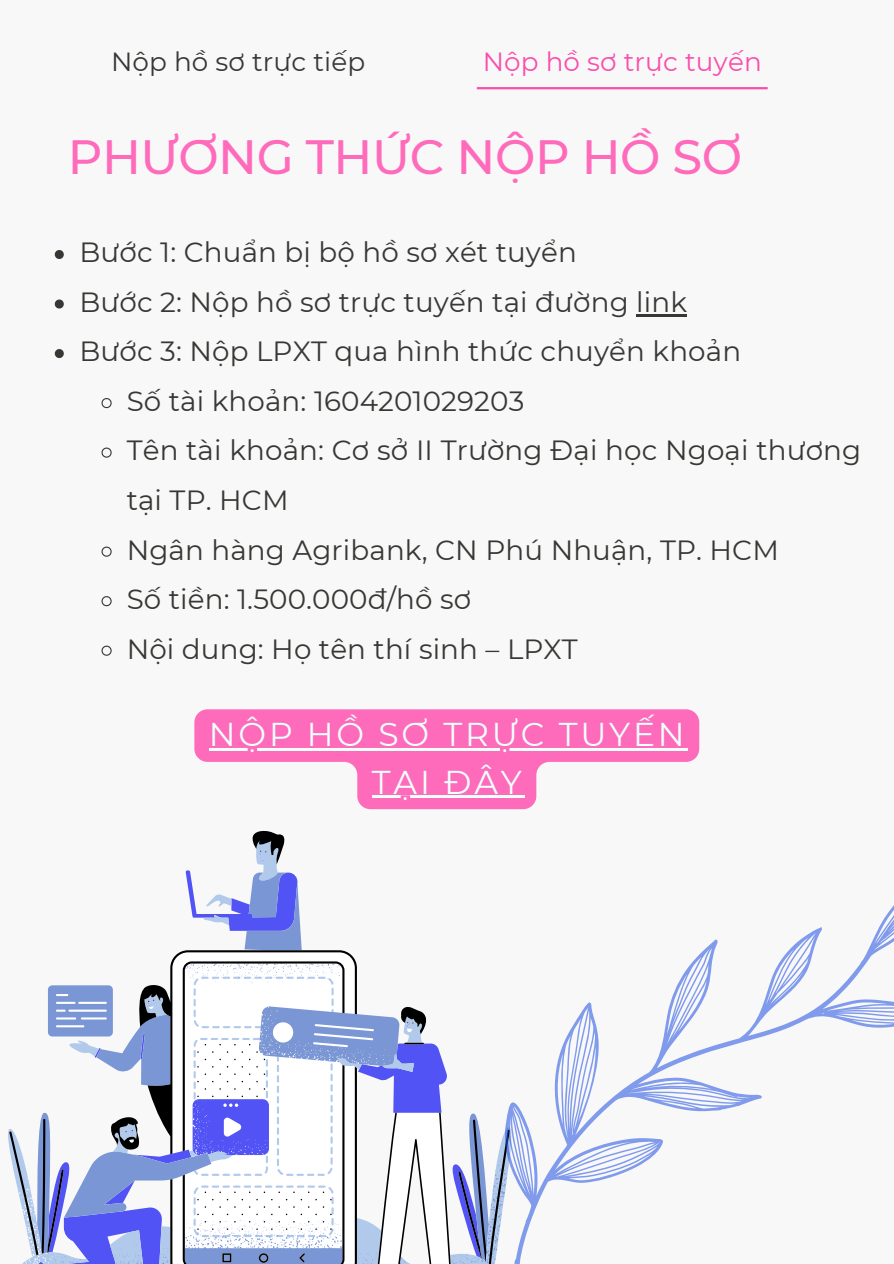
<style>
.page{position:relative;width:894px;height:1264px;background:#fff}
.page>*{position:absolute;margin:0;border:0;box-sizing:border-box;transform-origin:0 0}
.t1{font:500 48px "Montserrat";letter-spacing:-.01em;color:#ff6bbb}
.t2{font:33px/47.2px "Montserrat";letter-spacing:.085em;color:#eff;text-align:center}
.t3{font:27.75px "Montserrat";letter-spacing:.005em;color:#373734}
.t4{font:26.25px "Montserrat";letter-spacing:.005em;color:#fa4eab}
.t5{font:26.25px "Montserrat";letter-spacing:.005em;color:#373734}
</style>
<div class="page">
<div style="left:0;top:0;width:893px;height:1263px;background:#f8f8f9"></div>
<svg style="left:8px;top:830px;width:411px;height:433px"></svg>
<hr style="left:476px;top:87px;width:291px;height:2px;background:#fa4eab">
<svg style="left:55px;top:250px;width:9px;height:9px"></svg>
<svg style="left:55px;top:299px;width:9px;height:9px"></svg>
<hr style="left:636px;top:314px;width:51px;height:2px;background:#373734">
<svg style="left:55px;top:349px;width:9px;height:9px"></svg>
<svg style="left:101px;top:398px;width:11px;height:11px"></svg>
<svg style="left:101px;top:447px;width:11px;height:11px"></svg>
<svg style="left:101px;top:546px;width:11px;height:11px"></svg>
<svg style="left:101px;top:596px;width:11px;height:11px"></svg>
<svg style="left:101px;top:645px;width:11px;height:11px"></svg>
<svg style="left:419px;top:736px;width:474px;height:527px"></svg>
<svg style="left:194px;top:709px;width:505px;height:100px;fill:#ff6bbb"></svg>
<hr style="left:209px;top:748px;width:478px;height:2px;background:#eff">
<hr style="left:372px;top:795px;width:152px;height:3px;background:#eff">
<p class="t5" style="left:111px;top:46px;width:255px">Nộp hồ sơ trực tiếp</p>
<p class="t4" style="left:482px;top:46px;width:280px">Nộp hồ sơ trực tuyến</p>
<h1 class="t1" style="left:68px;top:127px;width:675px">PHƯƠNG THỨC NỘP HỒ SƠ</h1>
<p class="t3" style="left:79px;top:235px;width:498px">Bước 1: Chuẩn bị bộ hồ sơ xét tuyển</p>
<p class="t3" style="left:79px;top:285px;width:609px">Bước 2: Nộp hồ sơ trực tuyến tại đường link</p>
<p class="t3" style="left:79px;top:334px;width:663px">Bước 3: Nộp LPXT qua hình thức chuyển khoản</p>
<p class="t3" style="left:127px;top:384px;width:399px">Số tài khoản: 1604201029203</p>
<p class="t3" style="left:127px;top:433px;width:735px">Tên tài khoản: Cơ sở II Trường Đại học Ngoại thương</p>
<p class="t3" style="left:127px;top:483px;width:163px">tại TP. HCM</p>
<p class="t3" style="left:127px;top:532px;width:653px">Ngân hàng Agribank, CN Phú Nhuận, TP. HCM</p>
<p class="t3" style="left:127px;top:582px;width:346px">Số tiền: 1.500.000đ/hồ sơ</p>
<p class="t3" style="left:127px;top:631px;width:452px">Nội dung: Họ tên thí sinh – LPXT</p>
<p class="t2" style="left:209px;top:710px;width:477px">NỘP HỒ SƠ TRỰC TUYẾN<br>TẠI ĐÂY</p>
</div>
